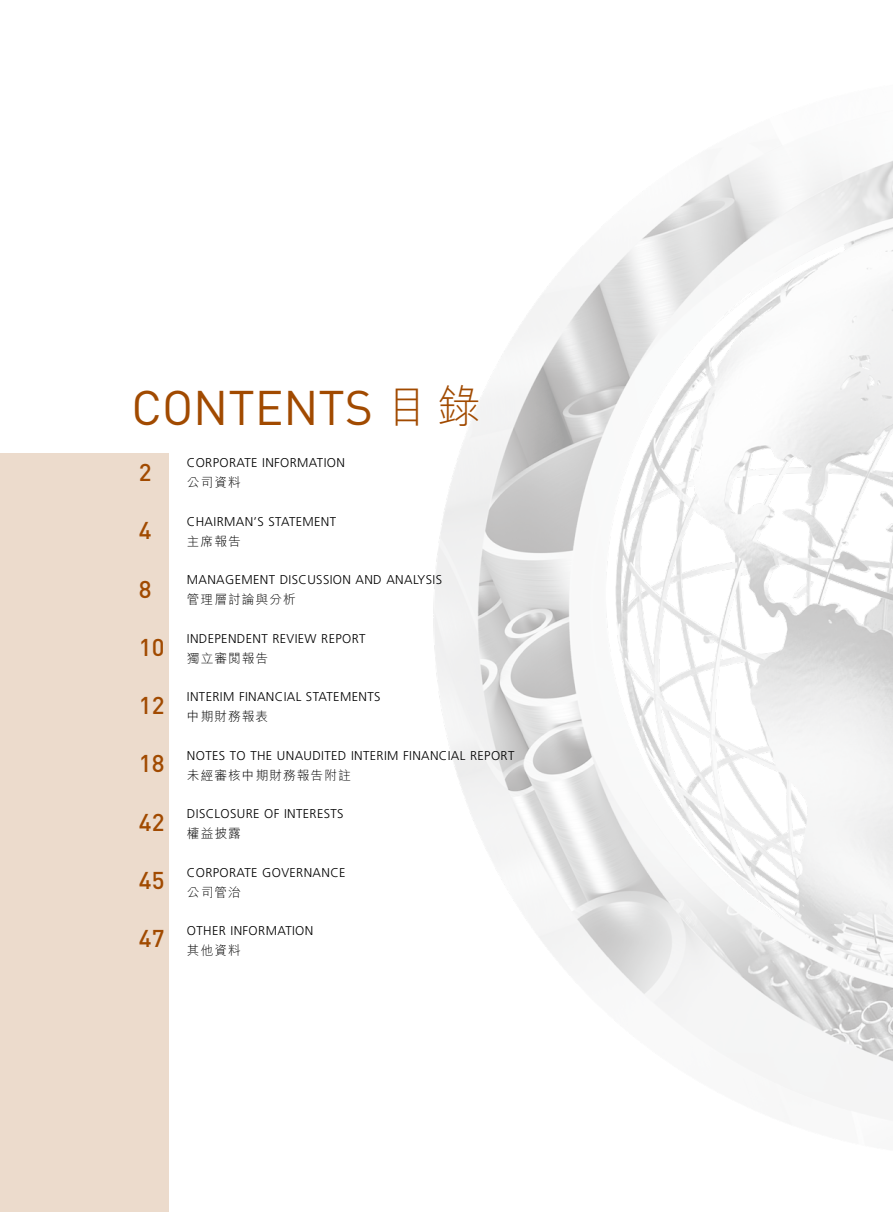
<style>
.page{position:relative;width:893px;height:1212px;background:#fff}
.page>*{position:absolute;margin:0;border:0;box-sizing:border-box;transform-origin:0 0}
.t1{font:48px "DIN Pro";color:#a14a00}
.t2{font:500 24px "DIN Pro";color:#a14a00}
.t3{font:300 12.75px "Frutiger LT Std";letter-spacing:.03em;color:#000}
.t4{font:300 12.75px "M Hei HK";letter-spacing:.08em;color:#000}
.s1{font-family:"M Hei HK";font-weight:300;font-size:45px}
</style>
<div class="page">
<img style="left:433px;top:159px;width:460px;height:961px">
<div style="left:0;top:454px;width:168px;height:758px;background:#ecdbcc"></div>
<h1 class="t1" style="left:131px;top:375px;width:351px">CONTENTS <span class="s1">目錄</span></h1>
<p class="t3" style="left:187px;top:455px;width:160px">CORPORATE INFORMATION</p>
<p class="t4" style="left:187px;top:474px;width:55px">公司資料</p>
<p class="t3" style="left:187px;top:514px;width:151px">CHAIRMAN’S STATEMENT</p>
<p class="t4" style="left:187px;top:532px;width:55px">主席報告</p>
<p class="t3" style="left:187px;top:572px;width:257px">MANAGEMENT DISCUSSION AND ANALYSIS</p>
<p class="t4" style="left:187px;top:591px;width:110px">管理層討論與分析</p>
<p class="t3" style="left:187px;top:631px;width:180px">INDEPENDENT REVIEW REPORT</p>
<p class="t4" style="left:187px;top:649px;width:83px">獨立審閱報告</p>
<p class="t3" style="left:187px;top:689px;width:195px">INTERIM FINANCIAL STATEMENTS</p>
<p class="t4" style="left:187px;top:708px;width:83px">中期財務報表</p>
<p class="t3" style="left:187px;top:748px;width:329px">NOTES TO THE UNAUDITED INTERIM FINANCIAL REPORT</p>
<p class="t4" style="left:187px;top:766px;width:165px">未經審核中期財務報告附註</p>
<p class="t3" style="left:187px;top:806px;width:158px">DISCLOSURE OF INTERESTS</p>
<p class="t4" style="left:187px;top:825px;width:55px">權益披露</p>
<p class="t3" style="left:187px;top:865px;width:160px">CORPORATE GOVERNANCE</p>
<p class="t4" style="left:187px;top:883px;width:55px">公司管治</p>
<p class="t3" style="left:187px;top:923px;width:128px">OTHER INFORMATION</p>
<p class="t4" style="left:187px;top:942px;width:55px">其他資料</p>
<h2 class="t2" style="left:139px;top:456px;width:14px">2</h2>
<h2 class="t2" style="left:139px;top:514px;width:14px">4</h2>
<h2 class="t2" style="left:139px;top:573px;width:14px">8</h2>
<h2 class="t2" style="left:139px;top:631px;width:27px">10</h2>
<h2 class="t2" style="left:139px;top:689px;width:27px">12</h2>
<h2 class="t2" style="left:139px;top:747px;width:27px">18</h2>
<h2 class="t2" style="left:139px;top:805px;width:27px">42</h2>
<h2 class="t2" style="left:139px;top:864px;width:27px">45</h2>
<h2 class="t2" style="left:139px;top:922px;width:27px">47</h2>
</div>
